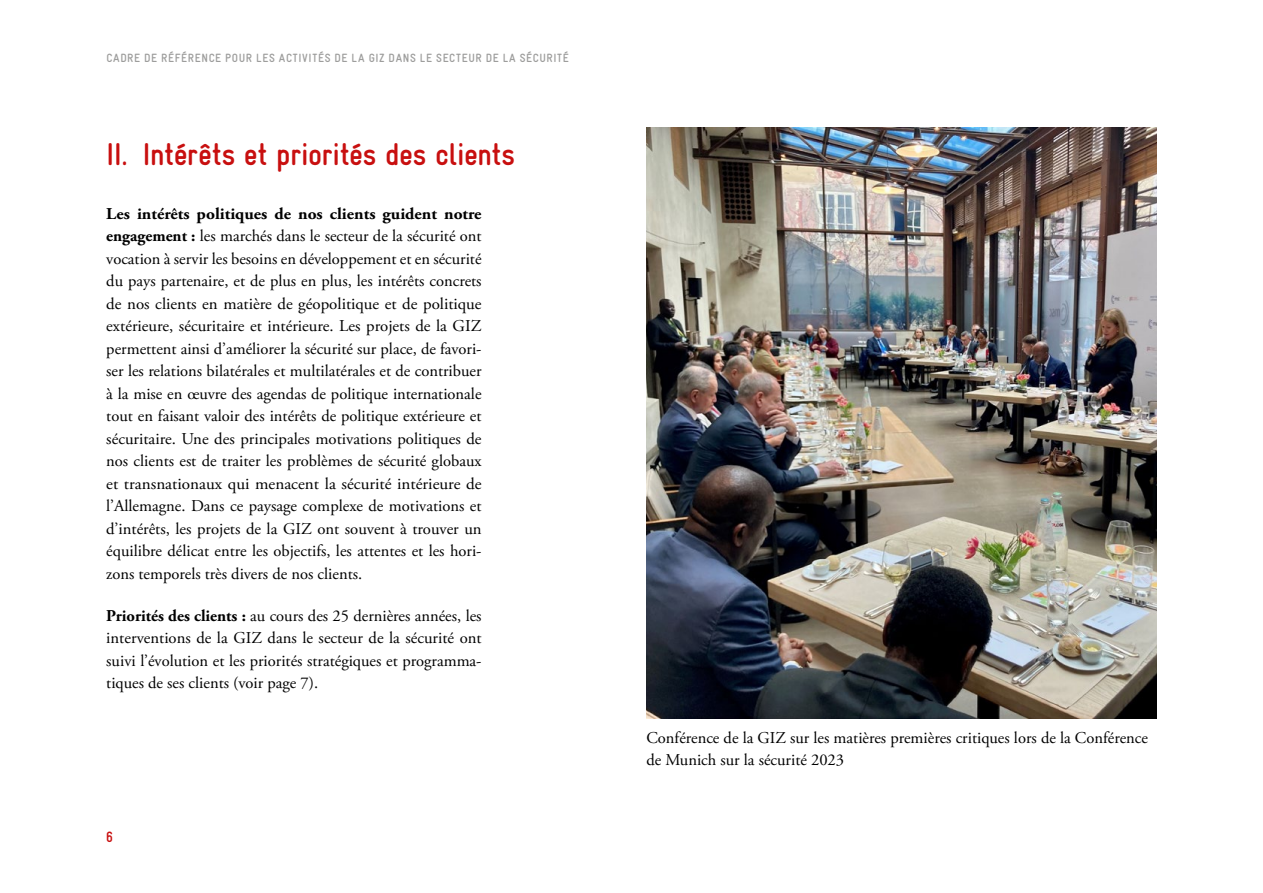
<style>
.page{position:relative;width:1263px;height:893px;background:#fff}
.page>*{position:absolute;margin:0;border:0;box-sizing:border-box;transform-origin:0 0}
.t1{font:700 31.5px "Gravur Condensed Pro";letter-spacing:-.015em;color:#c80f0f}
.t2{font:16.5px/22.5px "Adobe Garamond Pro";color:#000;text-align:justify}
.t3{font:700 15px "Gravur Condensed Pro";color:#c80f0f}
.t4{font:700 12px "Gravur Condensed Pro";letter-spacing:.055em;color:#9d9d9c}
.s1{font-weight:700}
</style>
<div class="page">
<img style="left:646px;top:128px;width:511px;height:590px">
<p class="t4" style="left:106px;top:51px;width:464px">CADRE DE RÉFÉRENCE POUR LES ACTIVITÉS DE LA GIZ DANS LE SECTEUR DE LA SÉCURITÉ</p>
<h1 class="t1" style="left:106px;top:137px;width:410px">II. Intérêts et priorités des clients</h1>
<p class="t2" style="left:106px;top:203px;width:377px"><span class="s1">Les intérêts politiques de nos clients guident notre engagement :</span> les marchés dans le secteur de la sécurité ont vocation à servir les besoins en développement et en sécurité du pays partenaire, et de plus en plus, les intérêts concrets de nos clients en matière de géopolitique et de politique extérieure, sécuritaire et intérieure. Les projets de la GIZ permettent ainsi d’améliorer la sécurité sur place, de favori&shy;ser les relations bilatérales et multilatérales et de contribuer à la mise en œuvre des agendas de politique internationale tout en faisant valoir des intérêts de politique extérieure et sécuritaire. Une des principales motivations politiques de nos clients est de traiter les problèmes de sécurité globaux et transnationaux qui menacent la sécurité intérieure de l’Allemagne. Dans ce paysage complexe de motivations et d’intérêts, les projets de la GIZ ont souvent à trouver un équilibre délicat entre les objectifs, les attentes et les hori&shy;zons temporels très divers de nos clients.</p>
<p class="t2" style="left:106px;top:605px;width:377px"><span class="s1">Priorités des clients :</span> au cours des 25 dernières années, les interventions de la GIZ dans le secteur de la sécurité ont suivi l’évolution et les priorités stratégiques et programma&shy;tiques de ses clients (voir page 7).</p>
<p class="t3" style="left:106px;top:828px;width:8px">6</p>
<p class="t2" style="left:646px;top:727px;width:503px">Conférence de la GIZ sur les matières premières critiques lors de la Conférence de Munich sur la sécurité 2023</p>
</div>
